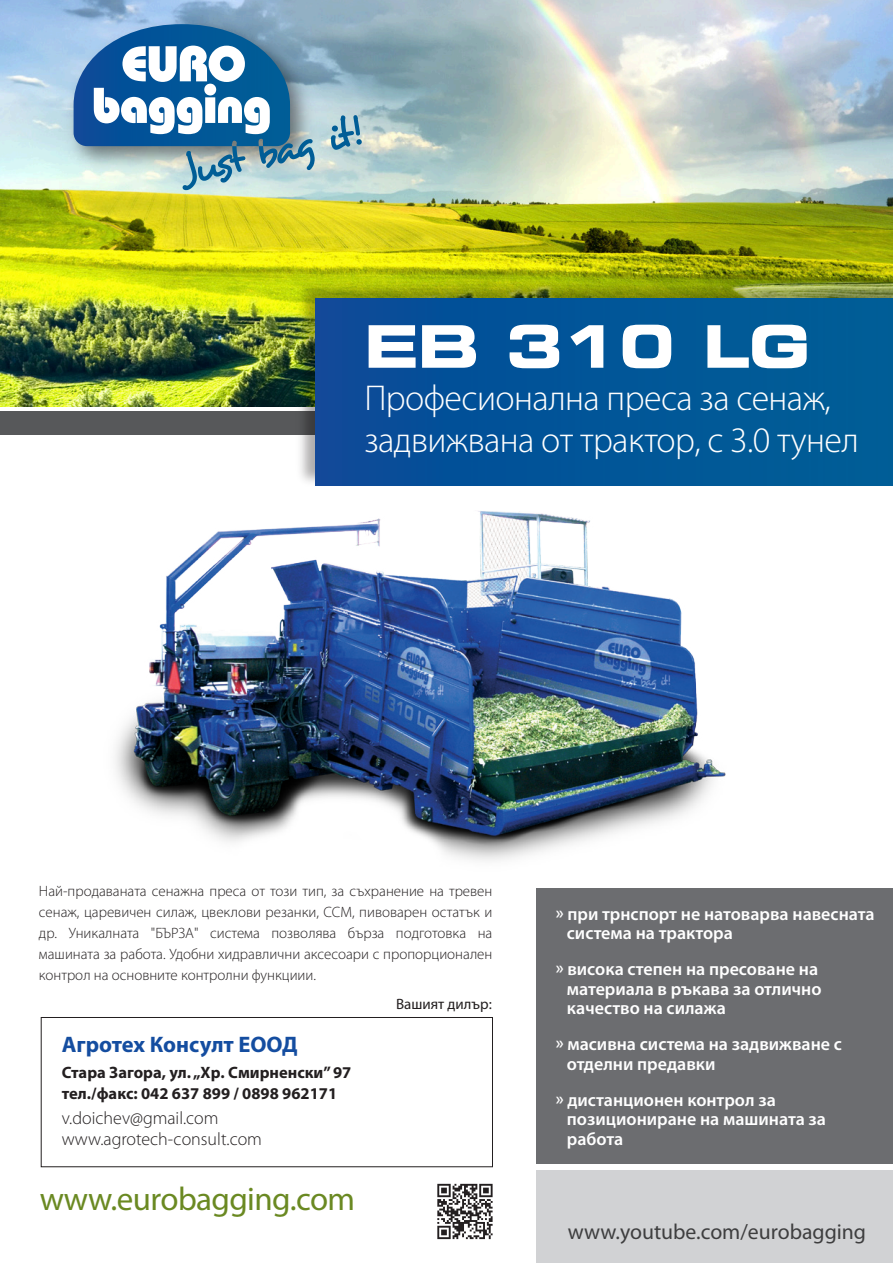
<style>
.page{position:relative;width:893px;height:1263px;background:#fff}
.page>*{position:absolute;margin:0;border:0;box-sizing:border-box;transform-origin:0 0}
.t1{font:58.5px "Square 721 AT Bold Extended";letter-spacing:-.015em;color:#fff}
.t2{font:300 36px/42px "Myriad Pro";letter-spacing:-.015em;color:#fff}
.t3{font:33px "Myriad Pro";letter-spacing:-.015em;color:#6a8922}
.t4{font:700 22.5px "Myriad Pro";letter-spacing:-.005em;color:#144da0}
.t5{font:21.75px "Myriad Pro";color:#3e3e3f}
.t6{font:600 18px/19.5px "Myriad Pro";color:#fff}
.t7{font:300 18px/21px "Myriad Pro";color:#231f20}
.t8{font:700 16.5px/21px "Myriad Pro";color:#231f20}
.t9{font:300 15px/21px "Myriad Pro";color:#231f20;text-align:justify}
.t10{font:15px "Myriad Pro";color:#231f20}
</style>
<div class="page">
<img style="left:0;top:0;width:893px;height:406px">
<img style="left:115px;top:511px;width:611px;height:350px">
<div style="left:0;top:411px;width:365px;height:24px;background:#57585a"></div>
<img style="left:292px;top:275px;width:601px;height:211px">
<div style="left:316px;top:298px;width:577px;height:188px;background:linear-gradient(to right,#094a99,#005f96)"></div>
<div style="left:536px;top:888px;width:357px;height:276px;background:#6c6d70"></div>
<div style="left:536px;top:1170px;width:357px;height:93px;background:#d1d2d4"></div>
<img style="left:60px;top:10px;width:261px;height:167px">
<svg style="left:74px;top:24px;width:241px;height:166px"></svg>
<svg style="left:331px;top:115px;width:31px;height:35px"></svg>
<div style="left:41px;top:1017px;width:452px;height:150px;background:#fff;border:1px solid #231f20"></div>
<svg style="left:437px;top:1184px;width:56px;height:55px"></svg>
<h1 class="t1" style="left:364px;top:312px;width:447px">EB 310 LG</h1>
<h2 class="t2" style="left:364px;top:376px;width:496px">Професионална преса за сенаж, задвижвана от трактор, с 3.0 тунел</h2>
<p class="t9" style="left:39px;top:880px;width:455px">Най-продаваната сенажна преса от този тип, за съхранение на тревен сенаж, царевичен силаж, цвеклови резанки, ССМ, пивоварен остатък и др. Уникалната "БЪРЗА" система позволява бърза подготовка на машината за работа. Удобни хидравлични аксесоари с пропорционален контрол на основните контролни функциии.</p>
<h3 class="t4" style="left:62px;top:1030px;width:237px">Агротех Консулт ЕООД</h3>
<p class="t8" style="left:62px;top:1061px;width:291px">Стара Загора, ул. „Хр. Смирненски” 97 тел./факс: 042 637 899 / 0898 962171</p>
<p class="t7" style="left:62px;top:1107px;width:202px">v.doichev@gmail.com www.agrotech-consult.com</p>
<h3 class="t3" style="left:40px;top:1178px;width:317px">www.eurobagging.com</h3>
<p class="t10" style="left:396px;top:995px;width:97px">Вашият дилър:</p>
<p class="t6" style="left:567px;top:903px;width:309px;text-indent:-11px">» при трнспорт не натоварва навесната система на трактора</p>
<p class="t6" style="left:567px;top:959px;width:256px;text-indent:-11px">» висока степен на пресоване на материала в ръкава за отлично качество на силажа</p>
<p class="t6" style="left:567px;top:1034px;width:277px;text-indent:-11px">» масивна система на задвижване с отделни предавки</p>
<p class="t6" style="left:567px;top:1089px;width:261px;text-indent:-11px">» дистанционен контрол за позициониране на машината за работа</p>
<h3 class="t5" style="left:568px;top:1218px;width:300px">www.youtube.com/eurobagging</h3>
</div>
